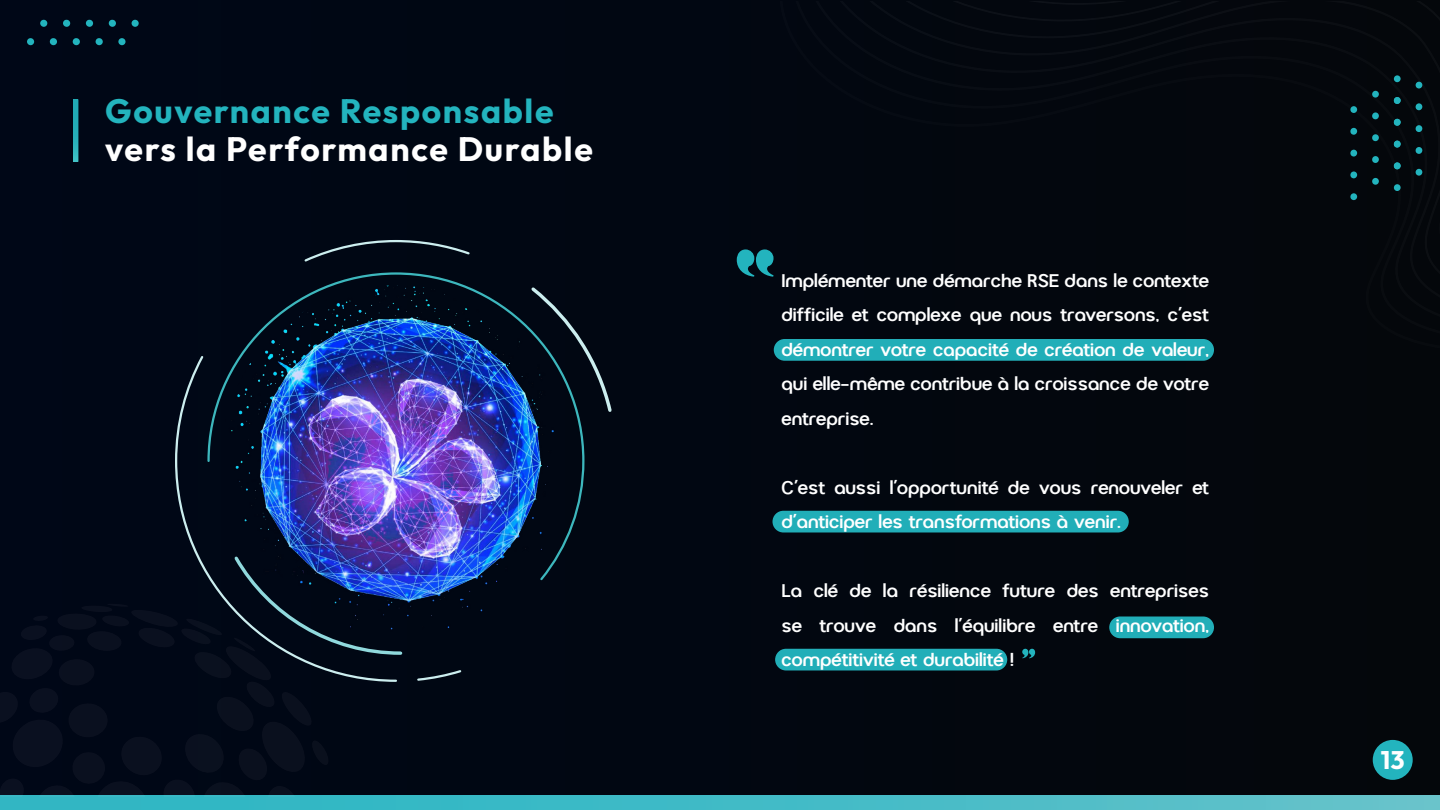
<style>
.page{position:relative;width:1440px;height:810px;background:#010712}
.page>*{position:absolute;margin:0;border:0;box-sizing:border-box;transform-origin:0 0}
.t1{font:700 33.75px "Outfit";letter-spacing:.05em;color:#fff}
.t2{font:700 33.75px "Outfit";letter-spacing:.05em;color:#23b4be}
.t3{font:700 25.35px "Outfit";color:#fff}
.t4{font:600 18px/34.5px "Gucina";color:#fff;text-align:justify}
</style>
<div class="page">
<svg style="left:0;top:796px;width:1440px;height:14px;background:#44bbc6"></svg>
<svg style="left:780px;top:2px;width:660px;height:345px"></svg>
<div style="left:40px;top:20px;width:7px;height:7px;background:#23b4be;border-radius:4px"></div>
<svg style="left:63px;top:20px;width:53px;height:7px"></svg>
<div style="left:132px;top:20px;width:7px;height:7px;background:#23b4be;border-radius:4px"></div>
<div style="left:27px;top:38px;width:7px;height:7px;background:#23b4be;border-radius:50%"></div>
<svg style="left:50px;top:38px;width:53px;height:7px"></svg>
<div style="left:118px;top:38px;width:8px;height:7px;background:#23b4be;border-radius:4px"></div>
<div style="left:1394px;top:184px;width:7px;height:7px;background:#23b4be;border-radius:3px"></div>
<div style="left:1416px;top:169px;width:6px;height:7px;background:#23b4be;border-radius:3px"></div>
<svg style="left:1416px;top:103px;width:6px;height:51px"></svg>
<div style="left:1416px;top:82px;width:6px;height:7px;background:#23b4be;border-radius:50%"></div>
<svg style="left:1394px;top:97px;width:7px;height:72px"></svg>
<div style="left:1394px;top:75px;width:7px;height:7px;background:#23b4be;border-radius:50%"></div>
<div style="left:1350px;top:193px;width:7px;height:7px;background:#23b4be;border-radius:3px"></div>
<svg style="left:1350px;top:128px;width:7px;height:50px"></svg>
<div style="left:1350px;top:106px;width:7px;height:7px;background:#23b4be;border-radius:3px"></div>
<div style="left:1372px;top:178px;width:7px;height:7px;background:#23b4be;border-radius:3px"></div>
<svg style="left:1372px;top:112px;width:7px;height:51px"></svg>
<div style="left:1372px;top:91px;width:7px;height:7px;background:#23b4be;border-radius:50%"></div>
<img style="left:262px;top:722px;width:43px;height:50px">
<img style="left:276px;top:692px;width:35px;height:35px">
<img style="left:217px;top:697px;width:36px;height:34px">
<img style="left:313px;top:741px;width:15px;height:24px">
<img style="left:242px;top:683px;width:35px;height:26px">
<img style="left:198px;top:783px;width:56px;height:14px">
<img style="left:263px;top:786px;width:38px;height:11px">
<img style="left:185px;top:734px;width:38px;height:39px">
<img style="left:234px;top:748px;width:36px;height:36px">
<img style="left:89px;top:782px;width:66px;height:15px">
<img style="left:122px;top:737px;width:40px;height:38px">
<img style="left:159px;top:780px;width:39px;height:17px">
<img style="left:13px;top:720px;width:50px;height:47px">
<img style="left:32px;top:786px;width:50px;height:11px">
<img style="left:69px;top:704px;width:38px;height:33px">
<img style="left:0;top:779px;width:26px;height:18px">
<img style="left:69px;top:752px;width:40px;height:36px">
<img style="left:12px;top:648px;width:40px;height:31px">
<img style="left:0;top:692px;width:21px;height:36px">
<img style="left:59px;top:659px;width:35px;height:26px">
<img style="left:30px;top:688px;width:28px;height:25px">
<img style="left:58px;top:614px;width:38px;height:15px">
<img style="left:21px;top:625px;width:26px;height:15px">
<img style="left:87px;top:631px;width:34px;height:20px">
<img style="left:34px;top:616px;width:14px;height:5px">
<img style="left:46px;top:634px;width:28px;height:18px">
<img style="left:132px;top:610px;width:42px;height:17px">
<img style="left:82px;top:606px;width:30px;height:6px">
<img style="left:139px;top:628px;width:35px;height:19px">
<img style="left:107px;top:604px;width:19px;height:4px">
<img style="left:103px;top:616px;width:26px;height:10px">
<svg style="left:75px;top:102px;width:1px;height:58px"></svg>
<div style="left:1373px;top:740px;width:40px;height:40px;background:#23b4be;border-radius:50%"></div>
<svg style="left:737px;top:249px;width:37px;height:28px"></svg>
<svg style="left:1022px;top:649px;width:13px;height:9px"></svg>
<div style="left:774px;top:339px;width:440px;height:22px;background:#23b4be;border-radius:11px"></div>
<div style="left:773px;top:511px;width:356px;height:21px;background:#23b4be;border-radius:11px"></div>
<div style="left:1109px;top:616px;width:105px;height:22px;background:#23b4be;border-radius:11px"></div>
<div style="left:775px;top:649px;width:232px;height:21px;background:#23b4be;border-radius:11px"></div>
<svg style="left:240px;top:272px;width:345px;height:309px"></svg>
<svg style="left:417px;top:670px;width:45px;height:11px"></svg>
<svg style="left:528px;top:284px;width:84px;height:130px"></svg>
<svg style="left:304px;top:240px;width:166px;height:22px"></svg>
<svg style="left:174px;top:354px;width:224px;height:329px"></svg>
<img style="left:220px;top:285px;width:351px;height:351px;border-radius:176px">
<h1 class="t2" style="left:105px;top:89px;width:450px">Gouvernance Responsable</h1>
<h1 class="t1" style="left:105px;top:127px;width:489px">vers la Performance Durable</h1>
<p class="t4" style="left:782px;top:263px;width:429px">Implémenter une démarche RSE dans le contexte difficile et complexe que nous traversons, c’est démontrer votre capacité de création de valeur, qui elle-même contribue à la croissance de votre entreprise.</p>
<p class="t4" style="left:782px;top:470px;width:429px">C’est aussi l’opportunité de vous renouveler et d’anticiper les transformations à venir.</p>
<p class="t4" style="left:782px;top:574px;width:429px">La clé de la résilience future des entreprises se trouve dans l’équilibre entre innovation, compétitivité et durabilité !</p>
<h2 class="t3" style="left:1381px;top:744px;width:25px">13</h2>
</div>
